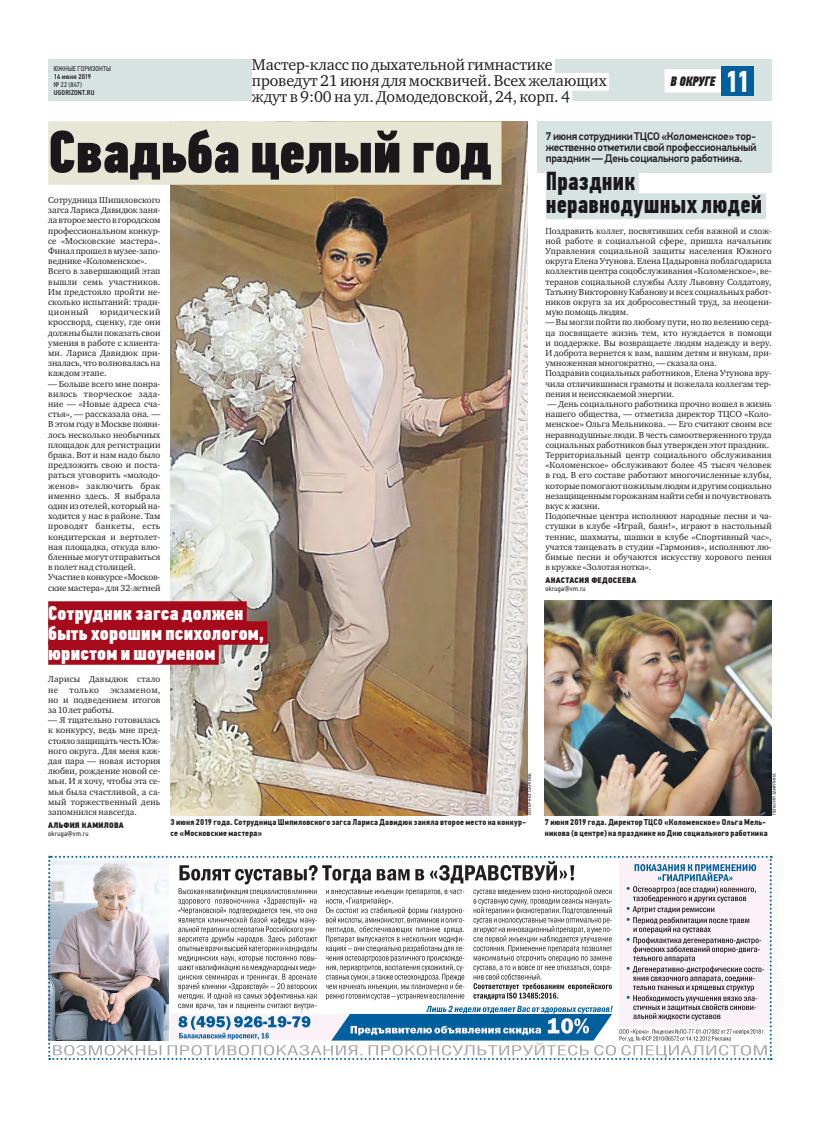
<style>
.page{position:relative;width:820px;height:1134px;background:#fff}
.page>*{position:absolute;margin:0;border:0;box-sizing:border-box;transform-origin:0 0}
.t1{font:60px "PF Din Text Comp Pro X Black";color:#1a181b}
.t2{font:700 26px/23px "PF Din Text Comp Pro";letter-spacing:.005em;color:#1a181b}
.t3{font:20px/20px "PF Din Text Comp Pro X Black";letter-spacing:.01em;color:#fff}
.t4{font:16px/16px "Charter ITC";letter-spacing:-.01em;color:#231f20}
.t5{font:italic 13.6px "PF Din Text Comp Pro X Black";letter-spacing:-.015em;color:#231f20}
.t6{font:500 11px/11px "PF Din Text Pro";letter-spacing:-.02em;color:#231f20;text-align:justify}
.t7{font:9px/10.2px "Charter ITC";color:#231f20}
.t8{font:9px/10.2px "Charter ITC";letter-spacing:.02em;color:#231f20}
.t9{font:700 8.5px/10.2px "PF Din Text Cond Pro";letter-spacing:.025em;color:#231f20}
.t10{font:8px "PF Din Text Cond Pro X Black";letter-spacing:.03em;color:#231f20}
.t11{font:7px "PF Din Text Cond Pro";letter-spacing:.03em;color:#231f20}
.t12{font:500 7px "PF Din Text Cond Pro";letter-spacing:.02em;color:#231f20}
.t13{font:4.5px "PF Din Text Pro";color:#231f20}
.s1{font-family:"PF Din Text Comp Pro";font-weight:700;font-style:normal;font-size:30px;color:#fff}
</style>
<div class="page">
<div style="left:48px;top:60px;width:723px;height:41px;background:#d6e3e0"></div>
<div style="left:664px;top:69px;width:57px;height:23px;background:#fff"></div>
<div style="left:720px;top:66px;width:33px;height:29px;background:#005f9d"></div>
<div style="left:252px;top:57px;width:302px;height:18px;background:#fff"></div>
<div style="left:252px;top:73px;width:356px;height:18px;background:#fff"></div>
<div style="left:252px;top:89px;width:320px;height:18px;background:#fff"></div>
<div style="left:537px;top:121px;width:234px;height:51px;background:#d6e3e0"></div>
<div style="left:545px;top:170px;width:93px;height:26px;background:#d6e3e0"></div>
<div style="left:545px;top:193px;width:220px;height:26px;background:#d6e3e0"></div>
<img style="left:544px;top:601px;width:227px;height:214px">
<img style="left:170px;top:121px;width:357px;height:694px">
<div style="left:48px;top:121px;width:453px;height:64px;background:#e7e5d4"></div>
<div style="left:48px;top:601px;width:199px;height:24px;background:#a70a1a"></div>
<div style="left:48px;top:621px;width:219px;height:24px;background:#a70a1a"></div>
<div style="left:48px;top:641px;width:171px;height:24px;background:#a70a1a"></div>
<svg style="left:48px;top:856px;width:723px;height:204px"></svg>
<p class="t11" style="left:54px;top:66px;width:59px">ЮЖНЫЕ ГОРИЗОНТЫ</p>
<p class="t12" style="left:54px;top:74px;width:39px">14 июня 2019</p>
<p class="t11" style="left:54px;top:82px;width:29px">№ 22 (847)</p>
<p class="t12" style="left:54px;top:90px;width:42px">UGORIZONT.RU</p>
<h3 class="t4" style="left:252px;top:58px;width:356px">Мастер-класс по дыхательной гимнастике проведут 21 июня для москвичей. Всех желающих ждут в 9:00 на ул. Домодедовской, 24, корп. 4</h3>
<h3 class="t5" style="left:670px;top:76px;width:80px">В ОКРУГЕ <span class="s1">11</span></h3>
<h1 class="t1" style="left:48px;top:128px;width:445px">Свадьба целый год</h1>
<p class="t7" style="left:48px;top:196px;width:114px">Сотрудница Шипиловского загса Лариса Давидюк заня&shy;ла второе место в городском профессиональном конкур&shy;се «Московские мастера».<br>Финал прошел в музее-запо&shy;веднике «Коломенское».<br>Всего в завершающий этап вышли семь участников.<br>Им предстояло пройти не&shy;сколько испытаний: тради&shy;ционный юридический кроссворд, сценку, где они должны были показать свои умения в работе с клиента&shy;ми. Лариса Давидюк при&shy;зналась, что волновалась на каждом этапе.</p>
<p class="t7" style="left:48px;top:379px;width:114px">— Больше всего мне понра&shy;вилось творческое зада&shy;ние — «Новые адреса сча&shy;стья», — рассказала она. —<br>В этом году в Москве появи&shy;лось несколько необычных площадок для регистрации брака. Вот и нам надо было предложить свою и поста&shy;раться уговорить «молодо&shy;женов» заключить брак именно здесь. Я выбрала один из отелей, который на&shy;ходится у нас в районе. Там проводят банкеты, есть кондитерская и вертолет&shy;ная площадка, откуда влю&shy;бленные могут отправиться в полет над столицей.<br>Участие в конкурсе «Москов&shy;ские мастера» для 32-летней</p>
<h3 class="t3" style="left:48px;top:605px;width:217px">Сотрудник загса должен быть хорошим психологом, юристом ишоуменом</h3>
<p class="t6" style="left:545px;top:132px;width:212px">7 июня сотрудники ТЦСО «Коломенское» тор&shy;жественно отметили свой профессиональный праздник — День социального работника.</p>
<h2 class="t2" style="left:545px;top:172px;width:218px">Праздник неравнодушных людей</h2>
<p class="t7" style="left:545px;top:226px;width:228px;text-align:justify">Поздравить коллег, посвятивших себя важной и слож&shy;ной работе в социальной сфере, пришла начальник Управления социальной защиты населения Южного округа Елена Утунова. Елена Цадыровна поблагодарила коллектив центра соцобслуживания «Коломенское», ве&shy;теранов социальной службы Аллу Львовну Солдатову, Татьяну Викторовну Кабанову и всех социальных работ&shy;ников округа за их добросовестный труд, за неоцени&shy;мую помощь людям.</p>
<p class="t7" style="left:545px;top:318px;width:228px">— Вы могли пойти по любому пути, но по велению серд&shy;ца посвящаете жизнь тем, кто нуждается в помощи и поддержке. Вы возвращаете людям надежду и веру.<br>И доброта вернется к вам, вашим детям и внукам, при&shy;умноженная многократно, — сказала она.<br>Поздравив социальных работников, Елена Утунова вру&shy;чила отличившимся грамоты и пожелала коллегам тер&shy;пения и неиссякаемой энергии.</p>
<p class="t7" style="left:545px;top:400px;width:228px">— День социального работника прочно вошел в жизнь нашего общества, — отметила директор ТЦСО «Коло&shy;менское» Ольга Мельникова. — Его считают своим все неравнодушные люди. В честь самоотверженного труда социальных работников был утвержден этот праздник.<br>Территориальный центр социального обслуживания «Коломенское» обслуживают более 45 тысяч человек в год. В его составе работают многочисленные клубы, которые помогают пожилым людям и другим социально незащищенным горожанам найти себя и почувствовать вкус к жизни.<br>Подопечные центра исполняют народные песни и ча&shy;стушки в клубе «Играй, баян!», играют в настольный теннис, шахматы, шашки в клубе «Спортивный час», учатся танцевать в студии «Гармония», исполняют лю&shy;бимые песни и обучаются искусству хорового пения в кружке «Золотая нотка».</p>
<p class="t10" style="left:545px;top:577px;width:92px">АНАСТАСИЯ ФЕДОСЕЕВА</p>
<p class="t11" style="left:545px;top:585px;width:42px">okruga@vm.ru</p>
<p class="t8" style="left:48px;top:675px;width:114px">Ларисы Давыдюк стало не</p>
<p class="t7" style="left:48px;top:685px;width:114px;text-align:justify;text-indent:62px">экзаменом, но и подведением итогов за 10 лет работы.</p>
<p class="t7" style="left:48px;top:716px;width:114px;text-align:justify">— Я тщательно готовилась к конкурсу, ведь мне пред&shy;стояло защищать честь Юж&shy;ного округа. Для меня каж&shy;дая пара — новая история любви, рождение новой се&shy;мьи. И я хочу, чтобы эта се&shy;мья была счастливой, а са&shy;мый торжественный день запомнился навсегда.</p>
<p class="t10" style="left:48px;top:822px;width:77px">АЛЬФИЯ КАМИЛОВА</p>
<p class="t11" style="left:48px;top:830px;width:42px">okruga@vm.ru</p>
<p class="t7" style="left:70px;top:685px;width:31px">только</p>
<p class="t13" style="left:527px;top:815px;width:44px;rotate:-90deg">ИЗЛИЧНОГО АРХИВА</p>
<p class="t13" style="left:772px;top:815px;width:43px;rotate:-90deg">ПЕЛАГИЯ ЗАМЯТИНА</p>
<p class="t9" style="left:170px;top:818px;width:357px">3 июня 2019 года. Сотрудница Шипиловского загса Лариса Давидюк заняла второе место на конкур&shy;се «Московские мастера»</p>
<p class="t9" style="left:544px;top:818px;width:224px">7 июня 2019 года. Директор ТЦСО «Коломенское» ОльгаМель&shy;никова (в центре) на празднике ко Дню социального работника</p>
</div>
